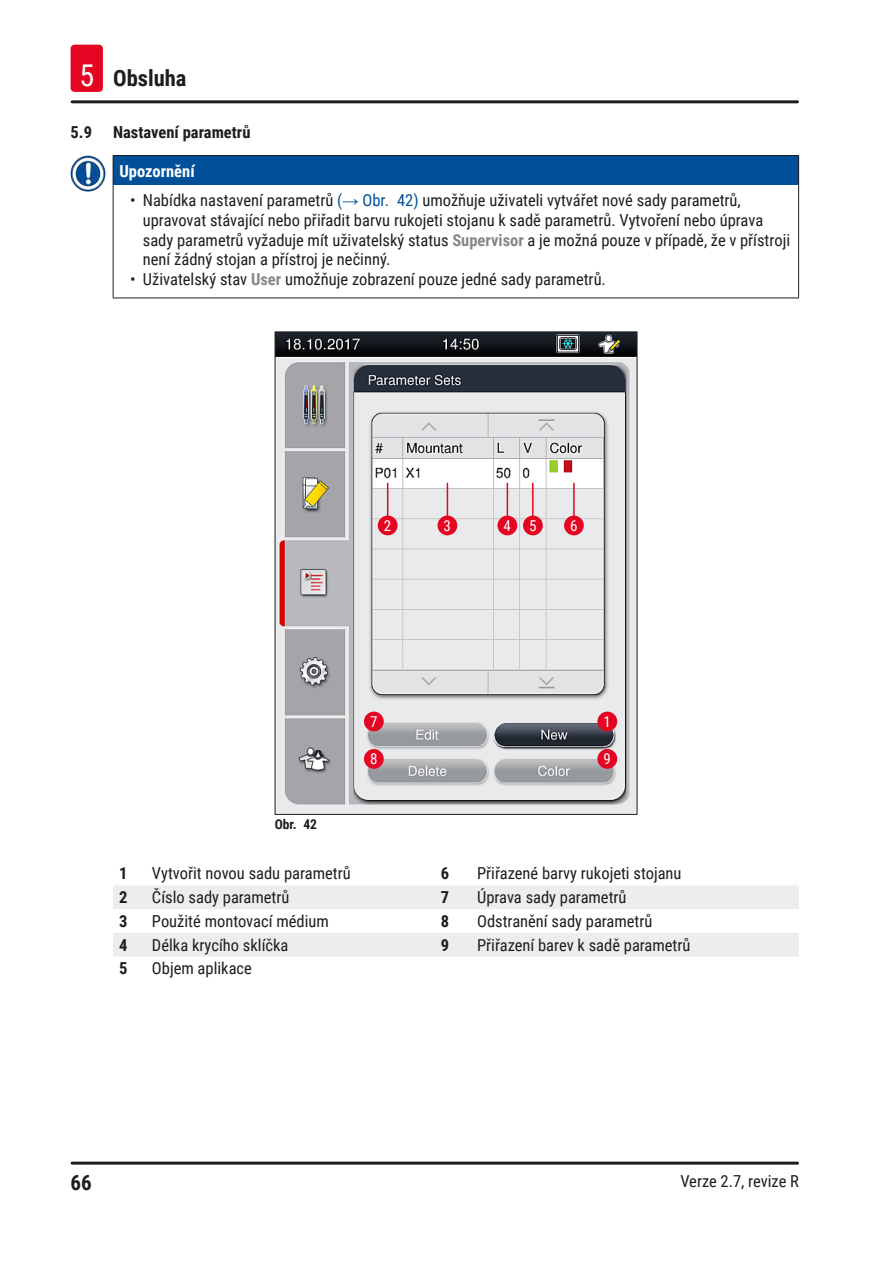
<style>
.page{position:relative;width:893px;height:1263px;background:#fff}
.page>*{position:absolute;margin:0;border:0;box-sizing:border-box;transform-origin:0 0}
.t1{font:700 22.5px "Roboto Condensed";color:#1d1d1b}
.t2{font:700 21px "Roboto Condensed";color:#1d1d1b}
.Table_text{font:16.5px/19.8px "Roboto Condensed";color:#1d1d1b}
.Table_heading{font:700 16.5px "Roboto Condensed";color:#1d1d1b}
.Signalword__no_use_a{font:700 16.5px "Roboto Condensed";color:#fff}
.t3{font:15px "Roboto Condensed";color:#fff}
.t4{font:700 13.5px "Roboto Condensed";color:#1d1d1b}
.s1{font-weight:400;font-size:30px;color:#fff}
.s2{color:#005099}
.s3{font-family:"Arial";color:#005099}
.s4{font-weight:700;color:#878787}
</style>
<div class="page">
<hr style="left:72px;top:1161px;width:725px;height:3px;background:#1d1d1b">
<hr style="left:72px;top:100px;width:725px;height:3px;background:#1d1d1b">
<div style="left:71px;top:45px;width:32px;height:47px;background:#e40522;border-radius:4px"></div>
<div style="left:113px;top:156px;width:686px;height:30px;background:#005099"></div>
<hr style="left:113px;top:156px;width:1px;height:30px;background:#1d1d1b">
<hr style="left:113px;top:186px;width:1px;height:112px;background:#1d1d1b">
<hr style="left:798px;top:186px;width:1px;height:112px;background:#1d1d1b">
<hr style="left:113px;top:298px;width:686px;height:1px;background:#1d1d1b">
<hr style="left:113px;top:155px;width:686px;height:1px;background:#1d1d1b">
<hr style="left:798px;top:156px;width:1px;height:30px;background:#1d1d1b">
<img style="left:71px;top:156px;width:26px;height:36px">
<img style="left:277px;top:333px;width:358px;height:480px">
<hr style="left:387px;top:483px;width:1px;height:33px;background:#e40522">
<hr style="left:447px;top:483px;width:1px;height:33px;background:#e40522">
<hr style="left:507px;top:483px;width:1px;height:33px;background:#e40522">
<hr style="left:532px;top:483px;width:2px;height:33px;background:#e40522">
<hr style="left:573px;top:483px;width:2px;height:33px;background:#e40522">
<div style="left:597px;top:712px;width:20px;height:19px;background:#e40522;border-radius:50%"></div>
<div style="left:378px;top:516px;width:20px;height:19px;background:#e40522;border-radius:50%"></div>
<div style="left:364px;top:712px;width:20px;height:19px;background:#e40522;border-radius:50%"></div>
<div style="left:364px;top:749px;width:20px;height:20px;background:#e40522;border-radius:50%"></div>
<div style="left:597px;top:749px;width:20px;height:20px;background:#e40522;border-radius:50%"></div>
<div style="left:438px;top:516px;width:19px;height:19px;background:#e40522;border-radius:50%"></div>
<div style="left:497px;top:516px;width:20px;height:19px;background:#e40522;border-radius:50%"></div>
<div style="left:523px;top:516px;width:20px;height:19px;background:#e40522;border-radius:50%"></div>
<div style="left:564px;top:516px;width:20px;height:19px;background:#e40522;border-radius:50%"></div>
<svg style="left:113px;top:886px;width:686px;height:71px;fill:#ededed"></svg>
<h1 class="t1" style="left:79px;top:63px;width:109px"><span class="s1">5</span> Obsluha</h1>
<p class="Table_heading" style="left:71px;top:121px;width:23px">5.9</p>
<p class="Table_heading" style="left:113px;top:121px;width:139px">Nastavení parametrů</p>
<p class="Signalword__no_use_a" style="left:119px;top:160px;width:77px">Upozornění</p>
<p class="Table_text" style="left:143px;top:190px;width:649px;text-indent:-13px">• Nabídka nastavení parametrů <span class="s2">(</span><span class="s3">→</span> <span class="s2">Obr. 42)</span> umožňuje uživateli vytvářet nové sady parametrů, upravovat stávající nebo přiřadit barvu rukojeti stojanu k sadě parametrů. Vytvoření nebo úprava sady parametrů vyžaduje mít uživatelský status <span class="s4">Supervisor</span> a je možná pouze v případě, že v přístroji není žádný stojan a přístroj je nečinný.</p>
<p class="Table_text" style="left:130px;top:269px;width:477px">• Uživatelský stav <span class="s4">User</span> umožňuje zobrazení pouze jedné sady parametrů.</p>
<p class="t3" style="left:384px;top:515px;width:9px">2</p>
<p class="t3" style="left:444px;top:515px;width:9px">3</p>
<p class="t3" style="left:504px;top:515px;width:9px">4</p>
<p class="t3" style="left:529px;top:515px;width:9px">5</p>
<p class="t3" style="left:570px;top:515px;width:9px">6</p>
<p class="t4" style="left:275px;top:814px;width:44px">Obr. 42</p>
<p class="t3" style="left:603px;top:711px;width:9px">1</p>
<p class="t3" style="left:370px;top:711px;width:9px">7</p>
<p class="t3" style="left:370px;top:748px;width:9px">8</p>
<p class="t3" style="left:603px;top:748px;width:9px">9</p>
<p class="Table_heading" style="left:119px;top:862px;width:10px">1</p>
<p class="Table_text" style="left:152px;top:863px;width:200px">Vytvořit novou sadu parametrů</p>
<p class="Table_heading" style="left:441px;top:862px;width:10px">6</p>
<p class="Table_text" style="left:477px;top:863px;width:206px">Přiřazené barvy rukojeti stojanu</p>
<p class="Table_heading" style="left:119px;top:886px;width:10px">2</p>
<p class="Table_text" style="left:152px;top:887px;width:139px">Číslo sady parametrů</p>
<p class="Table_heading" style="left:441px;top:886px;width:10px">7</p>
<p class="Table_text" style="left:477px;top:887px;width:151px">Úprava sady parametrů</p>
<p class="Table_heading" style="left:119px;top:909px;width:10px">3</p>
<p class="Table_text" style="left:152px;top:910px;width:178px">Použité montovací médium</p>
<p class="Table_heading" style="left:441px;top:909px;width:10px">8</p>
<p class="Table_text" style="left:477px;top:910px;width:177px">Odstranění sady parametrů</p>
<p class="Table_heading" style="left:119px;top:933px;width:10px">4</p>
<p class="Table_text" style="left:152px;top:934px;width:138px">Délka krycího sklíčka</p>
<p class="Table_heading" style="left:441px;top:933px;width:10px">9</p>
<p class="Table_text" style="left:477px;top:934px;width:215px">Přiřazení barev k sadě parametrů</p>
<p class="Table_heading" style="left:119px;top:957px;width:10px">5</p>
<p class="Table_text" style="left:152px;top:958px;width:101px">Objem aplikace</p>
<p class="t2" style="left:71px;top:1168px;width:23px">66</p>
<p class="Table_text" style="left:680px;top:1170px;width:120px">Verze 2.7, revize R</p>
</div>
